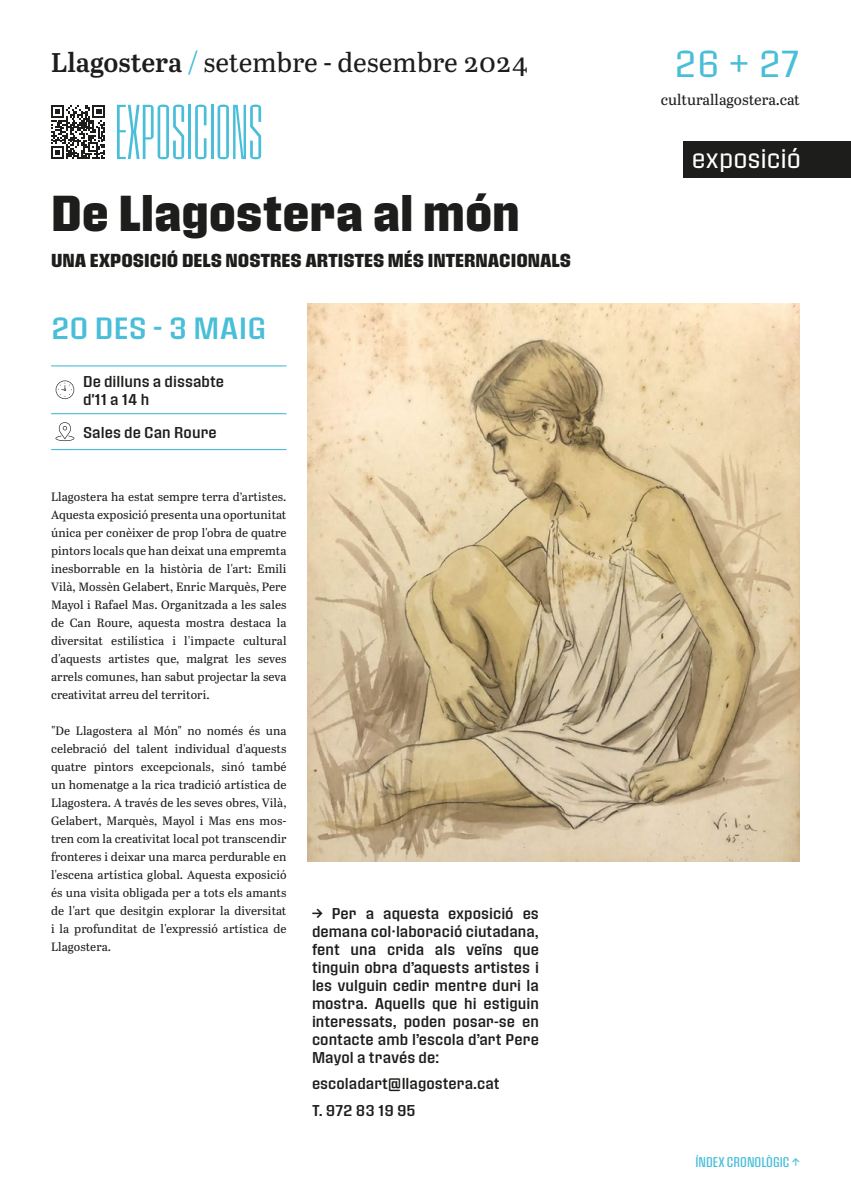
<style>
.page{position:relative;width:851px;height:1191px;background:#fff}
.page>*{position:absolute;margin:0;border:0;box-sizing:border-box;transform-origin:0 0}
.t1{font:74.4px "Pressio No.21";color:#49bed8}
.t2{font:48.3px "Pressio No.54";letter-spacing:-.005em;color:#1d1d1b}
.t3{font:36px "Pressio No.51";color:#49bed8}
.t4{font:29.4px "Pressio No.52";color:#49bed8}
.t5{font:27px "Abril Text";color:#1d1d1b}
.t6{font:25.5px "Pressio No.51";letter-spacing:-.01em;color:#fff}
.t7{font:18px "Pressio No.54";color:#1d1d1b}
.t8{font:15px/18px "Pressio No.52";color:#1d1d1b}
.t9{font:15px "Abril Text";color:#1d1d1b}
.t10{font:13.5px "Pressio No.42";color:#49bed8}
.t11{font:12px/18px "Abril Text";letter-spacing:.005em;color:#1d1d1b;text-align:justify}
.s1{font-weight:600}
.s2{color:#49bed8}
</style>
<div class="page">
<svg style="left:51px;top:105px;width:54px;height:54px"></svg>
<img style="left:308px;top:303px;width:491px;height:558px">
<svg style="left:51px;top:413px;width:28px;height:1px"></svg>
<hr style="left:79px;top:413px;width:207px;height:1px;background:#49bed8">
<svg style="left:51px;top:365px;width:28px;height:1px"></svg>
<hr style="left:79px;top:365px;width:207px;height:1px;background:#49bed8">
<svg style="left:51px;top:449px;width:28px;height:1px"></svg>
<hr style="left:79px;top:449px;width:207px;height:1px;background:#49bed8">
<svg style="left:56px;top:380px;width:18px;height:19px"></svg>
<svg style="left:55px;top:422px;width:19px;height:19px"></svg>
<div style="left:683px;top:141px;width:167px;height:36px;background:#1d1d1b"></div>
<h3 class="t5" style="left:51px;top:43px;width:478px"><span class="s1">Llagostera</span> <span class="s2">/</span> setembre - desembre 2024</h3>
<h1 class="t1" style="left:115px;top:96px;width:150px">EXPOSICIONS</h1>
<h2 class="t2" style="left:51px;top:184px;width:470px">De Llagostera al món</h2>
<h3 class="t7" style="left:51px;top:250px;width:521px">UNA EXPOSICIÓ DELS NOSTRES ARTISTES MÉS INTERNACIONALS</h3>
<h3 class="t4" style="left:51px;top:310px;width:217px">20 DES - 3 MAIG</h3>
<p class="t8" style="left:83px;top:372px;width:142px">De dilluns a dissabte d'11 a 14 h</p>
<p class="t8" style="left:83px;top:423px;width:135px">Sales de Can Roure</p>
<p class="t11" style="left:51px;top:487px;width:237px">Llagostera ha estat sempre terra d’artistes.<br>Aquesta exposició presenta una oportunitat única per conèixer de prop l'obra de quatre pintors locals que han deixat una empremta inesborrable en la història de l'art: Emili Vilà, Mossèn Gelabert, Enric Marquès, Pere Mayol i Rafael Mas. Organitzada a les sales de Can Roure, aquesta mostra destaca la diversitat estilística i l'impacte cultural d'aquests artistes que, malgrat les seves arrels comunes, han sabut projectar la seva creativitat arreu del territori.</p>
<p class="t11" style="left:51px;top:721px;width:237px">"De Llagostera al Món" no només és una celebració del talent individual d'aquests quatre pintors excepcionals, sinó també un homenatge a la rica tradició artística de Llagostera. A través de les seves obres, Vilà, Gelabert, Marquès, Mayol i Mas ens mos&shy;tren com la creativitat local pot transcendir fronteres i deixar una marca perdurable en l'escena artística global. Aquesta exposició és una visita obligada per a tots els amants de l'art que desitgin explorar la diversitat i la profunditat de l'expressió artística de Llagostera.</p>
<p class="t8" style="left:312px;top:903px;width:228px;text-align:justify">→ Per a aquesta exposició es demana col·laboració ciutadana, fent una crida als veïns que tinguin obra d’aquests artistes i les vulguin cedir mentre duri la mostra. Aquells que hi estiguin interessats, poden posar-se en contacte amb l’escola d’art Pere Mayol a través de:</p>
<p class="t8" style="left:312px;top:1069px;width:189px;line-height:26.5px">escoladart@llagostera.cat<br>T. 972 83 19 95</p>
<h3 class="t3" style="left:674px;top:42px;width:127px">26 + 27</h3>
<p class="t9" style="left:660px;top:89px;width:141px">culturallagostera.cat</p>
<h3 class="t6" style="left:691px;top:143px;width:110px">exposició</h3>
<p class="t10" style="left:695px;top:1154px;width:106px">ÍNDEX CRONOLÒGIC ↑</p>
</div>
